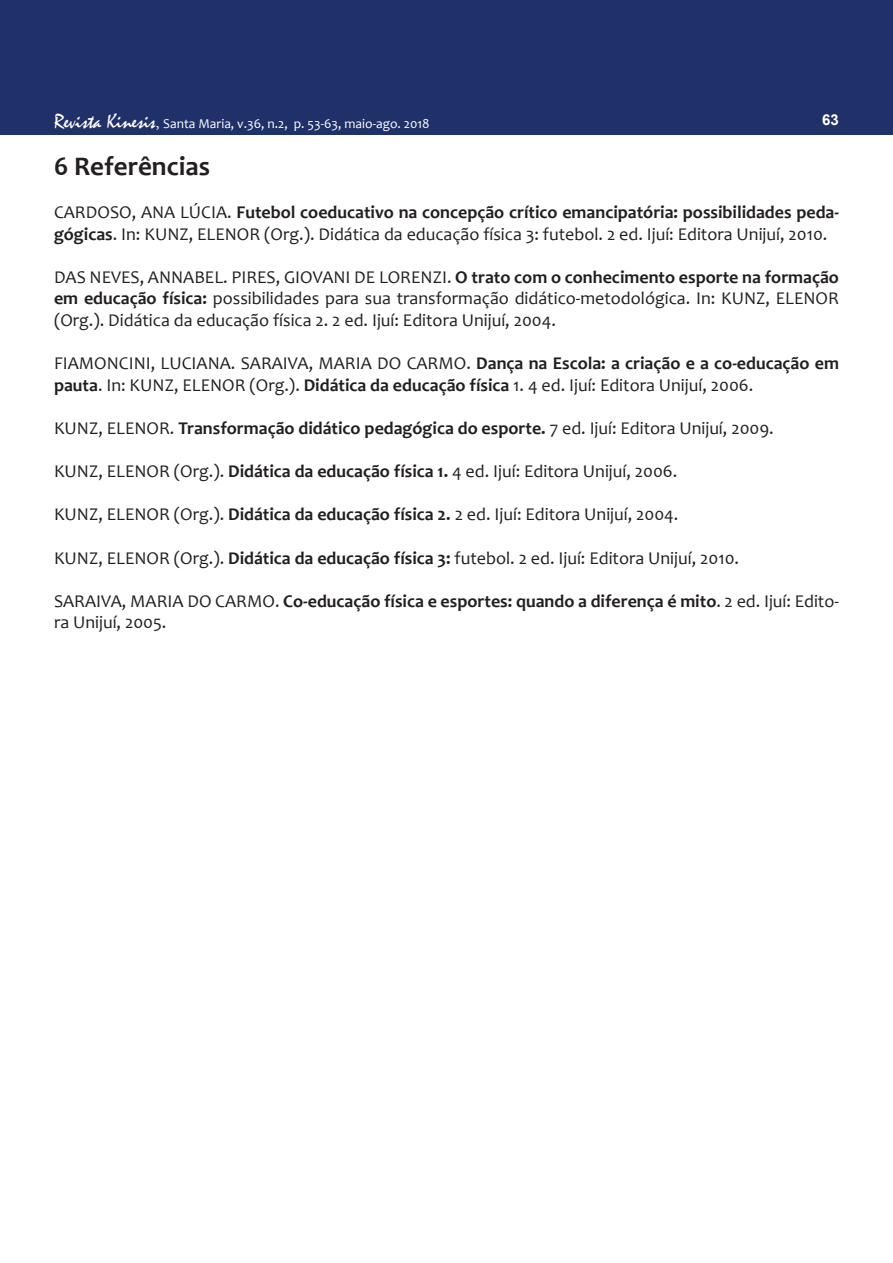
<style>
.page{position:relative;width:893px;height:1263px;background:#fff}
.page>*{position:absolute;margin:0;border:0;box-sizing:border-box;transform-origin:0 0}
.texto_corrido{font:700 27px "Candara";color:#231f20}
.texto_corrido-2{font:18px/21.6px "Candara";color:#231f20}
.texto_corrido-3{font:700 18px "Candara";color:#231f20}
.t1{font:700 15px "Arial";color:#fff}
.t2{font:13.5px "Candara";color:#fff}
.s1{font-family:"Mistral";font-size:21px}
.s2{font-family:"Minion Pro";font-size:16.5px}
.s3{font-weight:700}
.s4{font-weight:400}
</style>
<div class="page">
<div style="left:0;top:0;width:893px;height:135px;background:#203068"></div>
<p class="t2" style="left:54px;top:115px;width:377px"><span class="s1">Revista Kinesis</span><span class="s2">,</span> Santa Maria, v.36, n.2, p. 53-63, maio-ago. 2018</p>
<p class="t1" style="left:822px;top:110px;width:18px">63</p>
<p class="texto_corrido" style="left:54px;top:149px;width:158px">6 Referências</p>
<p class="texto_corrido-2" style="left:54px;top:201px;width:786px">CARDOSO, ANA LÚCIA. <span class="s3">Futebol coeducativo na concepção crítico emancipatória: possibilidades peda&shy;gógicas</span>. In: KUNZ, ELENOR (Org.). Didática da educação física 3: futebol. 2 ed. Ijuí: Editora Unijuí, 2010.</p>
<p class="texto_corrido-2" style="left:54px;top:266px;width:786px;text-align:justify">DAS NEVES, ANNABEL. PIRES, GIOVANI DE LORENZI. <span class="s3">O trato com o conhecimento esporte na formação em educação física:</span> possibilidades para sua transformação didático-metodológica. In: KUNZ, ELENOR (Org.). Didática da educação física 2. 2 ed. Ijuí: Editora Unijuí, 2004.</p>
<p class="texto_corrido-2" style="left:54px;top:352px;width:786px">FIAMONCINI, LUCIANA. SARAIVA, MARIA DO CARMO. <span class="s3">Dança na Escola: a criação e a co-educação em pauta</span>. In: KUNZ, ELENOR (Org.). <span class="s3">Didática da educação física</span> 1. 4 ed. Ijuí: Editora Unijuí, 2006.</p>
<p class="texto_corrido-3" style="left:54px;top:417px;width:721px"><span class="s4">KUNZ, ELENOR.</span> Transformação didático pedagógica do esporte. <span class="s4">7 ed. Ijuí: Editora Unijuí, 2009.</span></p>
<p class="texto_corrido-2" style="left:54px;top:460px;width:625px">KUNZ, ELENOR (Org.). <span class="s3">Didática da educação física 1.</span> 4 ed. Ijuí: Editora Unijuí, 2006.</p>
<p class="texto_corrido-2" style="left:54px;top:504px;width:626px">KUNZ, ELENOR (Org.). <span class="s3">Didática da educação física 2.</span> 2 ed. Ijuí: Editora Unijuí, 2004.</p>
<p class="texto_corrido-2" style="left:54px;top:547px;width:687px">KUNZ, ELENOR (Org.). <span class="s3">Didática da educação física 3:</span> futebol. 2 ed. Ijuí: Editora Unijuí, 2010.</p>
<p class="texto_corrido-2" style="left:54px;top:590px;width:786px">SARAIVA, MARIA DO CARMO. <span class="s3">Co-educação física e esportes: quando a diferença é mito</span>. 2 ed. Ijuí: Edito&shy;ra Unijuí, 2005.</p>
</div>
